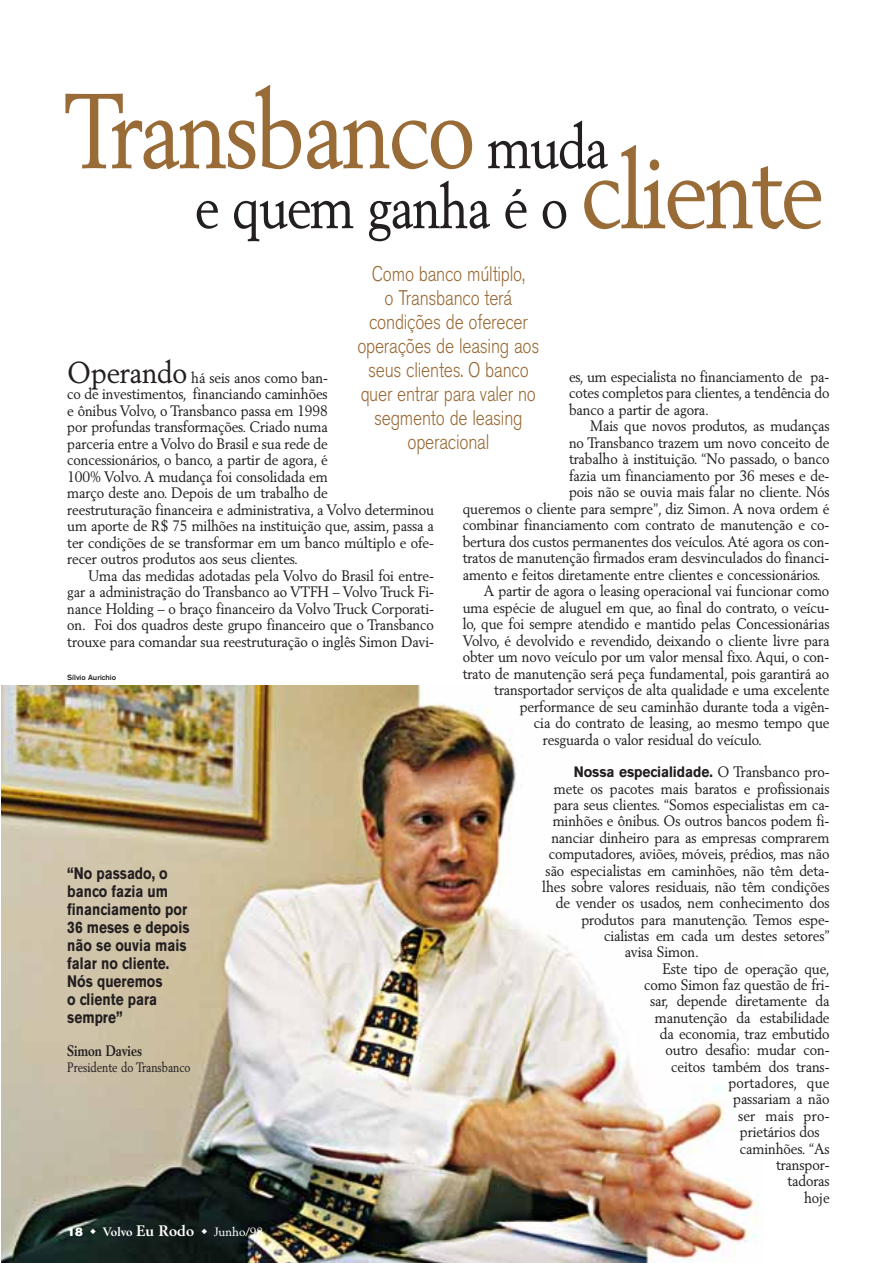
<style>
.page{position:relative;width:893px;height:1263px;background:#fff}
.page>*{position:absolute;margin:0;border:0;box-sizing:border-box;transform-origin:0 0}
.t1{font:105px "Volvo Serif Roman";letter-spacing:-.03em;color:#996b36;scale:.85 1}
.t2{font:60px "Volvo Serif Roman";letter-spacing:-.03em;color:#231f20;scale:.85 1}
.t3{font:300 21px/24px "Volvo Sans";letter-spacing:-.01em;color:#996b36;text-align:center;scale:.83 1}
.t4{font:700 16.5px/18px "Volvo Sans";color:#231f20;scale:.83 1}
.t5{font:15px/16.5px "Volvo Serif Roman";letter-spacing:-.005em;color:#231f20;text-align:justify;scale:.92 1}
.t6{font:700 15px "Volvo Sans";letter-spacing:-.005em;color:#231f20;scale:.92 1}
.t7{font:15px "Volvo Serif Roman";letter-spacing:.015em;color:#231f20;scale:.92 1}
.t8{font:700 15px "Volvo Serif";color:#231f20;scale:.83 1}
.t9{font:13.5px "Volvo Serif Roman";color:#231f20;scale:.83 1}
.t10{font:12px "Volvo Serif Roman";color:#fff}
.t11{font:500 7.5px "Volvo Sans";color:#231f20}
.s1{font-size:60px;color:#231f20}
.s2{font-size:105px;color:#996b36}
.s3{font-size:30px}
.s4{font-family:"Volvo Serif Roman";font-weight:400}
.s5{font-family:"Volvo Sans Super"}
.s6{font-family:"Volvo Serif";font-weight:700}
.s7{font-family:"Volvo Serif";font-weight:700;font-size:15px}
</style>
<div class="page">
<img style="left:1px;top:685px;width:757px;height:578px">
<h1 class="t1" style="left:64px;top:84px;width:642px">Transbanco <span class="s1">muda</span></h1>
<h2 class="t2" style="left:195px;top:180px;width:741px">e quem ganha é o <span class="s2">cliente</span></h2>
<h3 class="t3" style="left:357px;top:265px;width:221px">Como banco múltiplo,<br>o Transbanco terá condições de oferecer operações de leasing aos seus clientes. O banco quer entrar para valer no segmento de leasing operacional</h3>
<p class="t5" style="left:67px;top:371px;width:400px;text-align:left"><span class="s3">Operando</span> há seis anos como ban-<br>co de investimentos, financiando caminhões<br>e ônibus Volvo, o Transbanco passa em 1998<br>por profundas transformações. Criado numa<br>parceria entre a Volvo do Brasil e sua rede de<br>concessionários, o banco, a partir de agora, é<br>100% Volvo. A mudança foi consolidada em<br>março deste ano. Depois de um trabalho de<br>reestruturação financeira e administrativa, a Volvo determinou um aporte de R$ 75 milhões na instituição que, assim, passa a ter condições de se transformar em um banco múltiplo e ofe&shy;recer outros produtos aos seus clientes.</p>
<p class="t5" style="left:67px;top:569px;width:400px;text-indent:21px">Uma das medidas adotadas pela Volvo do Brasil foi entre&shy;gar a administração do Transbanco ao VTFH – Volvo Truck Fi&shy;nance Holding – o braço financeiro da Volvo Truck Corporati&shy;on. Foi dos quadros deste grupo financeiro que o Transbanco trouxe para comandar sua reestruturação o inglês Simon Davi-</p>
<p class="t5" style="left:569px;top:370px;width:285px">es, um especialista no financiamento de pa&shy;cotes completos para clientes, a tendência do banco a partir de agora.</p>
<p class="t5" style="left:590px;top:420px;width:261px">Mais que novos produtos, as mudanças</p>
<p class="t5" style="left:569px;top:436px;width:285px">no Transbanco trazem um novo conceito de</p>
<p class="t5" style="left:569px;top:453px;width:285px">trabalho à instituição. “No passado, o banco</p>
<p class="t5" style="left:569px;top:469px;width:285px">fazia um financiamento por 36 meses e de-</p>
<p class="t5" style="left:569px;top:486px;width:285px">pois não se ouvia mais falar no cliente. Nós</p>
<p class="t5" style="left:463px;top:502px;width:400px">queremos o cliente para sempre”, diz Simon. A nova ordem é</p>
<p class="t5" style="left:463px;top:519px;width:400px">combinar financiamento com contrato de manutenção e co-</p>
<p class="t5" style="left:463px;top:535px;width:400px">bertura dos custos permanentes dos veículos. Até agora os con-</p>
<p class="t5" style="left:463px;top:552px;width:400px">tratos de manutenção firmados eram desvinculados do financi-</p>
<p class="t5" style="left:463px;top:568px;width:391px">amento e feitos diretamente entre clientes e concessionários.</p>
<p class="t5" style="left:484px;top:585px;width:377px">A partir de agora o leasing operacional vai funcionar como</p>
<p class="t5" style="left:463px;top:601px;width:400px">uma espécie de aluguel em que, ao final do contrato, o veícu-</p>
<p class="t5" style="left:463px;top:618px;width:400px">lo, que foi sempre atendido e mantido pelas Concessionárias</p>
<p class="t5" style="left:463px;top:634px;width:400px">Volvo, é devolvido e revendido, deixando o cliente livre para</p>
<p class="t5" style="left:463px;top:651px;width:400px">obter um novo veículo por um valor mensal fixo. Aqui, o con-</p>
<p class="t5" style="left:463px;top:667px;width:400px">trato de manutenção será peça fundamental, pois garantirá ao</p>
<p class="t5" style="left:494px;top:684px;width:366px">transportador serviços de alta qualidade e uma excelente</p>
<p class="t5" style="left:520px;top:700px;width:338px">performance de seu caminhão durante toda a vigên-</p>
<p class="t5" style="left:534px;top:717px;width:323px">cia do contrato de leasing, ao mesmo tempo que</p>
<p class="t5" style="left:543px;top:733px;width:240px">resguarda o valor residual do veículo.</p>
<p class="t6" style="left:574px;top:766px;width:280px">Nossa especialidade. <span class="s4">O Transbanco pro-</span></p>
<p class="t5" style="left:554px;top:782px;width:301px">mete os pacotes mais baratos e profissionais</p>
<p class="t5" style="left:554px;top:799px;width:301px">para seus clientes. “Somos especialistas em ca-</p>
<p class="t5" style="left:553px;top:815px;width:302px">minhões e ônibus. Os outros bancos podem fi-</p>
<p class="t5" style="left:551px;top:831px;width:304px">nanciar dinheiro para as empresas comprarem</p>
<p class="t5" style="left:549px;top:848px;width:307px">computadores, aviões, móveis, prédios, mas não</p>
<p class="t5" style="left:546px;top:864px;width:310px">são especialistas em caminhões, não têm deta-</p>
<p class="t5" style="left:542px;top:880px;width:314px">lhes sobre valores residuais, não têm condições</p>
<p class="t5" style="left:556px;top:897px;width:299px">de vender os usados, nem conhecimento dos</p>
<p class="t5" style="left:581px;top:913px;width:271px">produtos para manutenção. Temos espe-</p>
<p class="t5" style="left:604px;top:929px;width:247px">cialistas em cada um destes setores”</p>
<p class="t5" style="left:625px;top:946px;width:82px">avisa Simon.</p>
<p class="t5" style="left:662px;top:962px;width:183px">Este tipo de operação que,</p>
<p class="t5" style="left:644px;top:978px;width:203px">como Simon faz questão de fri-</p>
<p class="t5" style="left:650px;top:995px;width:197px">sar, depende diretamente da</p>
<p class="t5" style="left:655px;top:1011px;width:191px">manutenção da estabilidade</p>
<p class="t5" style="left:660px;top:1027px;width:186px">da economia, traz embutido</p>
<p class="t5" style="left:666px;top:1044px;width:180px">outro desafio: mudar con-</p>
<p class="t5" style="left:671px;top:1060px;width:173px">ceitos também dos trans-</p>
<p class="t7" style="left:728px;top:1076px;width:112px">portadores, que</p>
<p class="t5" style="left:733px;top:1093px;width:106px">passariam a não</p>
<p class="t7" style="left:738px;top:1109px;width:101px">ser mais pro-</p>
<p class="t5" style="left:740px;top:1126px;width:88px">prietários dos</p>
<p class="t5" style="left:740px;top:1142px;width:99px">caminhões. “As</p>
<p class="t5" style="left:776px;top:1158px;width:60px">transpor-</p>
<p class="t5" style="left:787px;top:1175px;width:47px">tadoras</p>
<p class="t5" style="left:804px;top:1191px;width:29px">hoje</p>
<p class="t11" style="left:67px;top:674px;width:50px">Sílvio Aurichio</p>
<p class="t4" style="left:67px;top:865px;width:149px">“No passado, o banco fazia um financiamento por<br>36 meses e depois não se ouvia mais falar no cliente.<br>Nós queremos<br>o cliente para sempre”</p>
<p class="t8" style="left:67px;top:1043px;width:92px">Simon Davies</p>
<p class="t9" style="left:67px;top:1061px;width:150px">Presidente do Transbanco</p>
<p class="t10" style="left:67px;top:1226px;width:198px"><span class="s5">18</span> ◆ <span class="s6">Volvo</span> <span class="s7">Eu Rodo</span> ◆ Junho/98</p>
</div>
